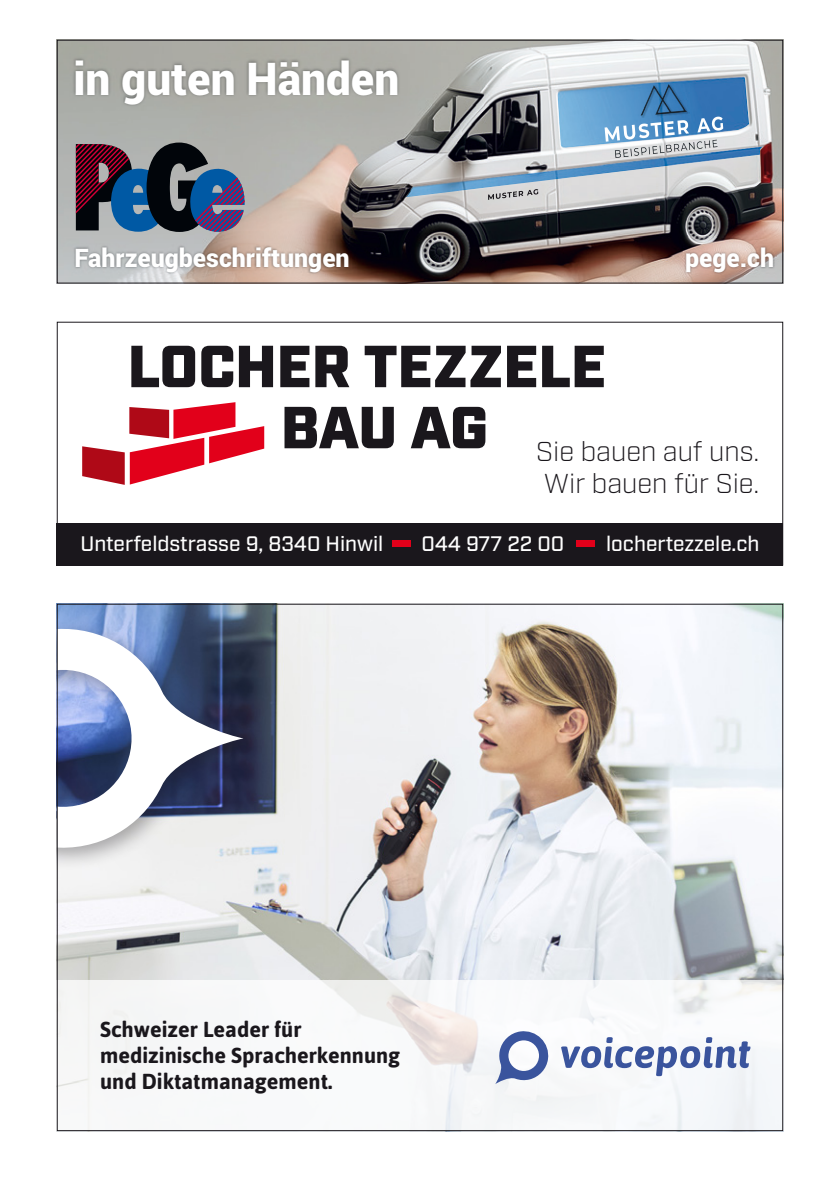
<style>
.page{position:relative;width:840px;height:1191px;background:#fff}
.page>*{position:absolute;margin:0;border:0;box-sizing:border-box;transform-origin:0 0}
.t1{font:900 59.2px/61px "Industry";color:#1a171c;text-align:center}
.t2{font:900 45.2px "Roboto";color:#fff}
.t3{font:300 27.2px/32.8px "Industry";color:#1a171c}
.t4{font:900 25.6px "Roboto";color:#fff}
.t5{font:700 21.8px/26px "Asap";color:#1a171c}
.t6{font:500 21px "Industry";color:#fff}
</style>
<div class="page">
<img style="left:59px;top:605px;width:721px;height:375px">
<div style="left:57px;top:980px;width:725px;height:151px;background:#f7f8f9"></div>
<svg style="left:495px;top:1031px;width:54px;height:53px"></svg>
<svg style="left:561px;top:1037px;width:189px;height:39px"></svg>
<div style="left:57px;top:618px;width:205px;height:252px;background:#1a171c;opacity:.35"></div>
<svg style="left:59px;top:621px;width:184px;height:234px"></svg>
<img style="left:59px;top:42px;width:721px;height:239px">
<svg style="left:76px;top:143px;width:169px;height:89px;background:#484d66"></svg>
<img style="left:69px;top:53px;width:334px;height:58px">
<img style="left:72px;top:244px;width:280px;height:32px">
<img style="left:682px;top:244px;width:94px;height:32px">
<img style="left:557px;top:76px;width:191px;height:70px">
<svg style="left:488px;top:197px;width:50px;height:3px"></svg>
<img style="left:405px;top:146px;width:358px;height:51px">
<svg style="left:604px;top:117px;width:118px;height:41px"></svg>
<img style="left:641px;top:85px;width:47px;height:32px">
<img style="left:640px;top:84px;width:46px;height:32px">
<div style="left:57px;top:40px;width:725px;height:243px;border:1px solid #1a171c"></div>
<div style="left:57px;top:523px;width:725px;height:42px;background:#1a171c"></div>
<div style="left:392px;top:540px;width:19px;height:7px;background:#e2001a"></div>
<div style="left:576px;top:540px;width:19px;height:7px;background:#e2001a"></div>
<svg style="left:82px;top:402px;width:182px;height:83px"></svg>
<div style="left:57px;top:322px;width:725px;height:243px;border:1px solid #1a171c"></div>
<h2 class="t2" style="left:73px;top:47px;width:327px">in guten Händen</h2>
<p class="t4" style="left:74px;top:240px;width:277px">Fahrzeugbeschriftungen</p>
<p class="t4" style="left:684px;top:240px;width:90px">pege.ch</p>
<h1 class="t1" style="left:128px;top:339px;width:479px">LOCHER TEZZELE<br>BAU AG</h1>
<p class="t3" style="left:536px;top:435px;width:224px">Sie bauen auf uns.<br>Wir bauen für Sie.</p>
<p class="t6" style="left:80px;top:531px;width:304px">Unterfeldstrasse 9, 8340 Hinwil</p>
<p class="t6" style="left:421px;top:531px;width:144px">044 977 22 00</p>
<p class="t6" style="left:605px;top:531px;width:155px">lochertezzele.ch</p>
<p class="t5" style="left:100px;top:1016px;width:301px">Schweizer Leader für medizinische Spracherkennung und Diktatmanagement.</p>
</div>
